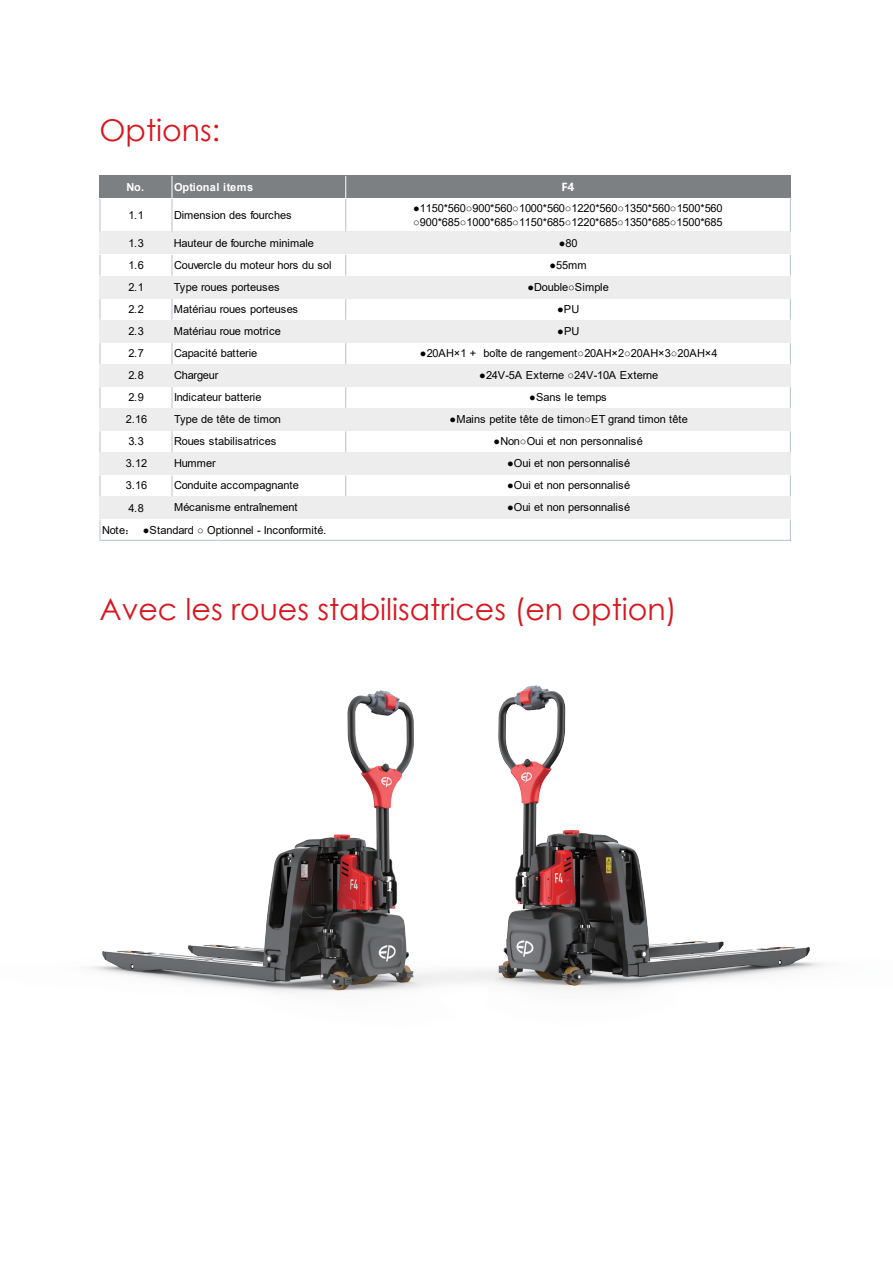
<style>
.page{position:relative;width:893px;height:1263px;background:#fff}
.page>*{position:absolute;margin:0;border:0;box-sizing:border-box;transform-origin:0 0}
.t1{font:30px "Century Gothic";color:#d7171f}
.t2{font:11.1px/22px "Arial";letter-spacing:-.015em;color:#030303}
.t3{font:11.1px "Arial";letter-spacing:.01em;color:#030303}
.t4{font:700 11.1px "Arial";letter-spacing:.005em;color:#fff}
.t5{font:700 11.1px "Microsoft Ya Hei";color:#fff}
.s1{font-family:"Sim Sun"}
</style>
<div class="page">
<img style="left:91px;top:854px;width:189px;height:138px">
<img style="left:280px;top:685px;width:543px;height:307px">
<div style="left:100px;top:175px;width:72px;height:23px;background:#7d8083"></div>
<div style="left:172px;top:175px;width:174px;height:23px;background:#7d8083"></div>
<div style="left:345px;top:175px;width:446px;height:23px;background:#7d8083"></div>
<div style="left:100px;top:231px;width:72px;height:23px;background:#ededed"></div>
<div style="left:172px;top:231px;width:174px;height:23px;background:#ededed"></div>
<div style="left:345px;top:231px;width:446px;height:23px;background:#ededed"></div>
<div style="left:100px;top:276px;width:72px;height:22px;background:#ededed"></div>
<div style="left:172px;top:276px;width:174px;height:22px;background:#ededed"></div>
<div style="left:345px;top:276px;width:446px;height:22px;background:#ededed"></div>
<div style="left:100px;top:320px;width:72px;height:23px;background:#ededed"></div>
<div style="left:172px;top:320px;width:174px;height:23px;background:#ededed"></div>
<div style="left:345px;top:320px;width:446px;height:23px;background:#ededed"></div>
<div style="left:100px;top:364px;width:72px;height:23px;background:#ededed"></div>
<div style="left:172px;top:364px;width:174px;height:23px;background:#ededed"></div>
<div style="left:345px;top:364px;width:446px;height:23px;background:#ededed"></div>
<div style="left:100px;top:408px;width:72px;height:23px;background:#ededed"></div>
<div style="left:172px;top:408px;width:174px;height:23px;background:#ededed"></div>
<div style="left:345px;top:408px;width:446px;height:23px;background:#ededed"></div>
<div style="left:100px;top:452px;width:72px;height:23px;background:#ededed"></div>
<div style="left:172px;top:452px;width:174px;height:23px;background:#ededed"></div>
<div style="left:345px;top:452px;width:446px;height:23px;background:#ededed"></div>
<div style="left:100px;top:496px;width:72px;height:23px;background:#ededed"></div>
<div style="left:172px;top:496px;width:174px;height:23px;background:#ededed"></div>
<div style="left:345px;top:496px;width:446px;height:23px;background:#ededed"></div>
<hr style="left:101px;top:540px;width:690px;height:1px;background:#b5c0d4">
<hr style="left:100px;top:199px;width:1px;height:32px;background:#b5c0d4">
<svg style="left:100px;top:255px;width:1px;height:21px"></svg>
<svg style="left:100px;top:299px;width:1px;height:21px"></svg>
<svg style="left:100px;top:343px;width:1px;height:21px"></svg>
<svg style="left:100px;top:387px;width:1px;height:21px"></svg>
<svg style="left:100px;top:431px;width:1px;height:21px"></svg>
<svg style="left:100px;top:475px;width:1px;height:21px"></svg>
<svg style="left:100px;top:519px;width:1px;height:22px"></svg>
<svg style="left:172px;top:176px;width:1px;height:22px"></svg>
<hr style="left:172px;top:199px;width:1px;height:32px;background:#b5c0d4">
<svg style="left:172px;top:255px;width:1px;height:21px"></svg>
<svg style="left:172px;top:299px;width:1px;height:21px"></svg>
<svg style="left:172px;top:343px;width:1px;height:21px"></svg>
<svg style="left:172px;top:387px;width:1px;height:21px"></svg>
<svg style="left:172px;top:431px;width:1px;height:21px"></svg>
<svg style="left:172px;top:475px;width:1px;height:21px"></svg>
<svg style="left:345px;top:176px;width:1px;height:22px"></svg>
<hr style="left:345px;top:199px;width:1px;height:32px;background:#b5c0d4">
<svg style="left:345px;top:255px;width:1px;height:21px"></svg>
<svg style="left:345px;top:299px;width:1px;height:21px"></svg>
<svg style="left:345px;top:343px;width:1px;height:21px"></svg>
<svg style="left:345px;top:387px;width:1px;height:21px"></svg>
<svg style="left:345px;top:431px;width:1px;height:21px"></svg>
<svg style="left:345px;top:475px;width:1px;height:21px"></svg>
<hr style="left:790px;top:199px;width:1px;height:32px;background:#b5c0d4">
<svg style="left:790px;top:255px;width:1px;height:21px"></svg>
<svg style="left:790px;top:299px;width:1px;height:21px"></svg>
<svg style="left:790px;top:343px;width:1px;height:21px"></svg>
<svg style="left:790px;top:387px;width:1px;height:21px"></svg>
<svg style="left:790px;top:431px;width:1px;height:21px"></svg>
<svg style="left:790px;top:475px;width:1px;height:21px"></svg>
<svg style="left:790px;top:519px;width:1px;height:21px"></svg>
<h1 class="t1" style="left:100px;top:109px;width:122px">Options:</h1>
<p class="t4" style="left:127px;top:179px;width:19px">No.</p>
<p class="t4" style="left:174px;top:179px;width:81px">Optional items</p>
<p class="t5" style="left:561px;top:179px;width:14px">F4</p>
<p class="t2" style="left:128px;top:204px;width:17px">1.1</p>
<p class="t2" style="left:128px;top:232px;width:17px">1.3<br>1.6</p>
<p class="t2" style="left:413px;top:197px;width:311px">●1150*560○900*560○1000*560○1220*560○1350*560○1500*560</p>
<p class="t2" style="left:413px;top:211px;width:311px">○900*685○1000*685○1150*685○1220*685○1350*685○1500*685</p>
<p class="t2" style="left:174px;top:204px;width:119px">Dimension des fourches</p>
<p class="t2" style="left:174px;top:232px;width:142px">Hauteur de fourche minimale</p>
<p class="t2" style="left:559px;top:232px;width:20px">●80</p>
<p class="t2" style="left:549px;top:254px;width:39px">●55mm</p>
<p class="t2" style="left:174px;top:276px;width:107px">Type roues porteuses</p>
<p class="t2" style="left:527px;top:276px;width:83px">●Double○Simple</p>
<p class="t2" style="left:174px;top:298px;width:126px">Matériau roues porteuses</p>
<p class="t2" style="left:557px;top:298px;width:24px">●PU</p>
<p class="t2" style="left:174px;top:320px;width:109px">Matériau roue motrice</p>
<p class="t2" style="left:557px;top:320px;width:24px">●PU</p>
<p class="t2" style="left:174px;top:342px;width:85px">Capacité batterie</p>
<p class="t2" style="left:420px;top:342px;width:299px">●20AH×1 + boîte de rangement○20AH×2○20AH×3○20AH×4</p>
<p class="t2" style="left:174px;top:364px;width:46px">Chargeur</p>
<p class="t2" style="left:479px;top:364px;width:181px">●24V-5A Externe ○24V-10A Externe</p>
<p class="t2" style="left:529px;top:386px;width:79px">●Sans le temps</p>
<p class="t2" style="left:174px;top:408px;width:108px">Type de tête de timon</p>
<p class="t3" style="left:450px;top:412px;width:240px">●Mains petite tête de timon○ET grand timon tête</p>
<p class="t2" style="left:174px;top:430px;width:104px">Roues stabilisatrices</p>
<p class="t2" style="left:494px;top:430px;width:151px">●Non○Oui et non personnalisé</p>
<p class="t2" style="left:174px;top:452px;width:43px">Hummer</p>
<p class="t2" style="left:507px;top:452px;width:125px">●Oui et non personnalisé</p>
<p class="t2" style="left:174px;top:474px;width:126px">Conduite accompagnante</p>
<p class="t2" style="left:507px;top:474px;width:125px">●Oui et non personnalisé</p>
<p class="t2" style="left:174px;top:496px;width:125px">Mécanisme entraînement</p>
<p class="t2" style="left:507px;top:496px;width:125px">●Oui et non personnalisé</p>
<p class="t2" style="left:174px;top:254px;width:159px">Couvercle du moteur hors du sol</p>
<p class="t2" style="left:128px;top:276px;width:17px;text-align:justify">2.1<br>2.2<br>2.3<br>2.7<br>2.8<br>2.9</p>
<p class="t2" style="left:174px;top:386px;width:89px">Indicateur batterie</p>
<p class="t2" style="left:126px;top:408px;width:23px">2.16</p>
<p class="t2" style="left:128px;top:430px;width:17px">3.3</p>
<p class="t2" style="left:126px;top:452px;width:23px">3.12</p>
<p class="t2" style="left:126px;top:474px;width:23px">3.16</p>
<p class="t2" style="left:128px;top:496px;width:17px">4.8</p>
<p class="t2" style="left:102px;top:519px;width:35px">Note<span class="s1">：</span></p>
<p class="t2" style="left:143px;top:519px;width:185px">●Standard ○ Optionnel - Inconformité.</p>
<h1 class="t1" style="left:100px;top:588px;width:579px">Avec les roues stabilisatrices (en option)</h1>
</div>
